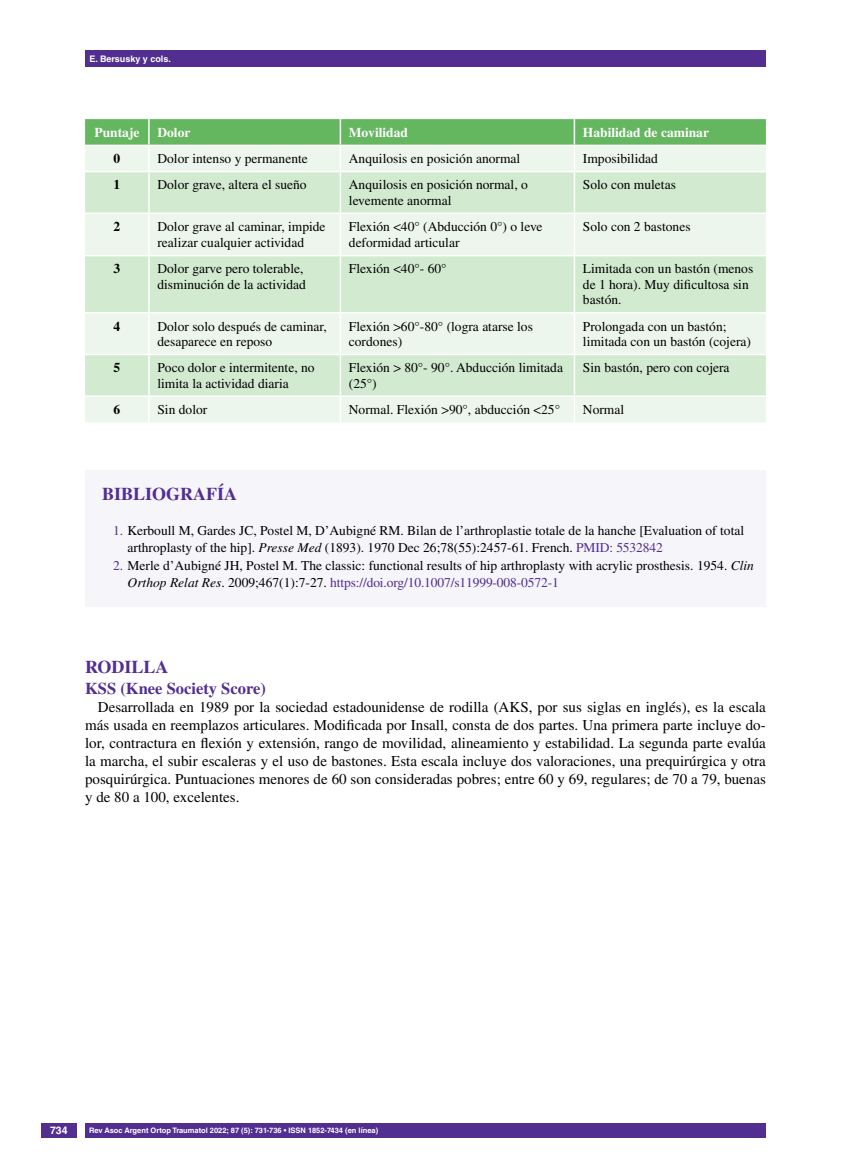
<style>
.page{position:relative;width:851px;height:1170px;background:#fff}
.page>*{position:absolute;margin:0;border:0;box-sizing:border-box;transform-origin:0 0}
.t1{font:700 18px "Times LT Std";color:#522e91}
.t2{font:700 16.5px "Times LT Std";color:#522e91}
.t3{font:15px/18px "Times LT Std";color:#000;text-align:justify}
.t4{font:13.5px/15.5px "Times LT Std";color:#000}
.t5{font:700 13.5px "Times LT Std";color:#fff}
.t6{font:700 13.5px "Times LT Std";color:#000}
.t7{font:700 10.5px "Helvetica LT Std";color:#fff}
.t8{font:700 9px "Helvetica LT Std";color:#fff}
.t9{font:700 7.5px "Helvetica LT Std";color:#fff}
.s1{color:#522e91}
.s2{font-style:italic}
</style>
<div class="page">
<div style="left:41px;top:1123px;width:36px;height:14px;background:#522e91"></div>
<div style="left:85px;top:50px;width:680px;height:17px;background:#522e91"></div>
<div style="left:85px;top:1123px;width:680px;height:14px;background:#522e91"></div>
<svg style="left:85px;top:119px;width:680px;height:26px;background:#67b762"></svg>
<div style="left:85px;top:146px;width:680px;height:276px;background:#edf6ec"></div>
<svg style="left:85px;top:172px;width:680px;height:223px;background:#dceeda"></svg>
<hr style="left:148px;top:119px;width:2px;height:26px;background:#fff">
<hr style="left:339px;top:119px;width:2px;height:26px;background:#fff">
<hr style="left:573px;top:119px;width:2px;height:26px;background:#fff">
<hr style="left:148px;top:146px;width:2px;height:25px;background:#fff">
<hr style="left:339px;top:146px;width:2px;height:25px;background:#fff">
<hr style="left:573px;top:146px;width:2px;height:25px;background:#fff">
<hr style="left:85px;top:171px;width:64px;height:1px;background:#fff">
<hr style="left:149px;top:171px;width:191px;height:1px;background:#fff">
<hr style="left:148px;top:172px;width:2px;height:40px;background:#fff">
<hr style="left:340px;top:171px;width:234px;height:1px;background:#fff">
<hr style="left:339px;top:172px;width:2px;height:40px;background:#fff">
<hr style="left:574px;top:171px;width:191px;height:1px;background:#fff">
<hr style="left:573px;top:172px;width:2px;height:40px;background:#fff">
<hr style="left:85px;top:212px;width:64px;height:2px;background:#fff">
<hr style="left:149px;top:212px;width:191px;height:2px;background:#fff">
<hr style="left:148px;top:214px;width:2px;height:41px;background:#fff">
<hr style="left:340px;top:212px;width:234px;height:2px;background:#fff">
<hr style="left:339px;top:214px;width:2px;height:41px;background:#fff">
<hr style="left:574px;top:212px;width:191px;height:2px;background:#fff">
<hr style="left:573px;top:214px;width:2px;height:41px;background:#fff">
<hr style="left:85px;top:255px;width:64px;height:1px;background:#fff">
<hr style="left:149px;top:255px;width:191px;height:1px;background:#fff">
<hr style="left:148px;top:256px;width:2px;height:56px;background:#fff">
<hr style="left:340px;top:255px;width:234px;height:1px;background:#fff">
<hr style="left:339px;top:256px;width:2px;height:56px;background:#fff">
<hr style="left:574px;top:255px;width:191px;height:1px;background:#fff">
<hr style="left:573px;top:256px;width:2px;height:56px;background:#fff">
<hr style="left:85px;top:312px;width:64px;height:1px;background:#fff">
<hr style="left:149px;top:312px;width:191px;height:1px;background:#fff">
<hr style="left:148px;top:313px;width:2px;height:41px;background:#fff">
<hr style="left:340px;top:312px;width:234px;height:1px;background:#fff">
<hr style="left:339px;top:313px;width:2px;height:41px;background:#fff">
<hr style="left:574px;top:312px;width:191px;height:1px;background:#fff">
<hr style="left:573px;top:313px;width:2px;height:41px;background:#fff">
<hr style="left:85px;top:354px;width:64px;height:1px;background:#fff">
<hr style="left:149px;top:354px;width:191px;height:1px;background:#fff">
<hr style="left:148px;top:355px;width:2px;height:40px;background:#fff">
<hr style="left:340px;top:354px;width:234px;height:1px;background:#fff">
<hr style="left:339px;top:355px;width:2px;height:40px;background:#fff">
<hr style="left:574px;top:354px;width:191px;height:1px;background:#fff">
<hr style="left:573px;top:355px;width:2px;height:40px;background:#fff">
<hr style="left:85px;top:395px;width:64px;height:2px;background:#fff">
<hr style="left:149px;top:395px;width:191px;height:2px;background:#fff">
<hr style="left:148px;top:397px;width:2px;height:25px;background:#fff">
<hr style="left:340px;top:395px;width:234px;height:2px;background:#fff">
<hr style="left:339px;top:397px;width:2px;height:25px;background:#fff">
<hr style="left:574px;top:395px;width:191px;height:2px;background:#fff">
<hr style="left:573px;top:397px;width:2px;height:25px;background:#fff">
<div style="left:85px;top:469px;width:680px;height:137px;background:#f6f5fa"></div>
<p class="t8" style="left:89px;top:53px;width:83px">E. Bersusky y cols.</p>
<p class="t5" style="left:94px;top:124px;width:46px">Puntaje</p>
<p class="t5" style="left:157px;top:124px;width:34px">Dolor</p>
<p class="t5" style="left:349px;top:124px;width:61px">Movilidad</p>
<p class="t5" style="left:583px;top:124px;width:128px">Habilidad de caminar</p>
<p class="t6" style="left:114px;top:150px;width:8px">0</p>
<p class="t4" style="left:157px;top:151px;width:152px">Dolor intenso y permanente</p>
<p class="t4" style="left:349px;top:151px;width:173px">Anquilosis en posición anormal</p>
<p class="t4" style="left:583px;top:151px;width:77px">Imposibilidad</p>
<p class="t6" style="left:114px;top:177px;width:8px">1</p>
<p class="t4" style="left:157px;top:177px;width:151px">Dolor grave, altera el sueño</p>
<p class="t4" style="left:349px;top:177px;width:180px">Anquilosis en posición normal, o levemente anormal</p>
<p class="t4" style="left:583px;top:177px;width:95px">Solo con muletas</p>
<p class="t6" style="left:114px;top:218px;width:8px">2</p>
<p class="t4" style="left:157px;top:219px;width:170px">Dolor grave al caminar, impide realizar cualquier actividad</p>
<p class="t4" style="left:349px;top:219px;width:195px">Flexión &lt;40° (Abducción 0°) o leve deformidad articular</p>
<p class="t4" style="left:583px;top:219px;width:109px">Solo con 2 bastones</p>
<p class="t6" style="left:114px;top:261px;width:8px">3</p>
<p class="t4" style="left:157px;top:261px;width:150px">Dolor garve pero tolerable, disminución de la actividad</p>
<p class="t4" style="left:349px;top:261px;width:99px">Flexión &lt;40°- 60°</p>
<p class="t4" style="left:583px;top:261px;width:172px">Limitada con un bastón (menos de 1 hora). Muy dificultosa sin bastón.</p>
<p class="t6" style="left:114px;top:318px;width:8px">4</p>
<p class="t4" style="left:157px;top:318px;width:171px">Dolor solo después de caminar, desaparece en reposo</p>
<p class="t4" style="left:349px;top:318px;width:185px">Flexión &gt;60°-80° (logra atarse los cordones)</p>
<p class="t4" style="left:583px;top:318px;width:169px">Prolongada con un bastón; limitada con un bastón (cojera)</p>
<p class="t6" style="left:114px;top:359px;width:8px">5</p>
<p class="t4" style="left:157px;top:360px;width:159px">Poco dolor e intermitente, no limita la actividad diaria</p>
<p class="t4" style="left:349px;top:360px;width:215px">Flexión &gt; 80°- 90°. Abducción limitada (25°)</p>
<p class="t4" style="left:583px;top:360px;width:148px">Sin bastón, pero con cojera</p>
<p class="t6" style="left:114px;top:401px;width:8px">6</p>
<p class="t4" style="left:157px;top:401px;width:51px">Sin dolor</p>
<p class="t4" style="left:349px;top:401px;width:213px">Normal. Flexión &gt;90°, abducción &lt;25°</p>
<p class="t4" style="left:583px;top:401px;width:43px">Normal</p>
<h1 class="t1" style="left:102px;top:483px;width:133px">Bibliografía</h1>
<p class="t4" style="left:128px;top:522px;width:618px;line-height:16.5px;text-indent:-15px"><span class="s1">1.</span> Kerboull M, Gardes JC, Postel M, D’Aubigné RM. Bilan de l’arthroplastie totale de la hanche [Evaluation of total arthroplasty of the hip]. <span class="s2">Presse Med</span> (1893). 1970 Dec 26;78(55):2457-61. French. <span class="s1">PMID: 5532842</span></p>
<p class="t4" style="left:128px;top:557px;width:627px;line-height:16.5px;text-indent:-15px"><span class="s1">2.</span> Merle d’Aubigné JH, Postel M. The classic: functional results of hip arthroplasty with acrylic prosthesis. 1954. <span class="s2">Clin<br>Orthop Relat Res</span>. 2009;467(1):7-27. <span class="s1">https://doi.org/10.1007/s11999-008-0572-1</span></p>
<h1 class="t1" style="left:85px;top:656px;width:14px">ROD</h1>
<h1 class="t1" style="left:124px;top:656px;width:46px">ILLA</h1>
<p class="t2" style="left:85px;top:679px;width:182px">KSS (Knee Society Score)</p>
<p class="t3" style="left:85px;top:698px;width:682px;text-indent:13px">Desarrollada en 1989 por la sociedad estadounidense de rodilla (AKS, por sus siglas en inglés), es la escala más usada en reemplazos articulares. Modificada por Insall, consta de dos partes. Una primera parte incluye do&shy;lor, contractura en flexión y extensión, rango de movilidad, alineamiento y estabilidad. La segunda parte evalúa la marcha, el subir escaleras y el uso de bastones. Esta escala incluye dos valoraciones, una prequirúrgica y otra posquirúrgica. Puntuaciones menores de 60 son consideradas pobres; entre 60 y 69, regulares; de 70 a 79, buenas y de 80 a 100, excelentes.</p>
<p class="t7" style="left:50px;top:1124px;width:19px">734</p>
<p class="t9" style="left:89px;top:1125px;width:290px">Rev Asoc Argent Ortop Traumatol 2022; 87 (5): 731-736 • ISSN 1852-7434 (en línea)</p>
</div>
